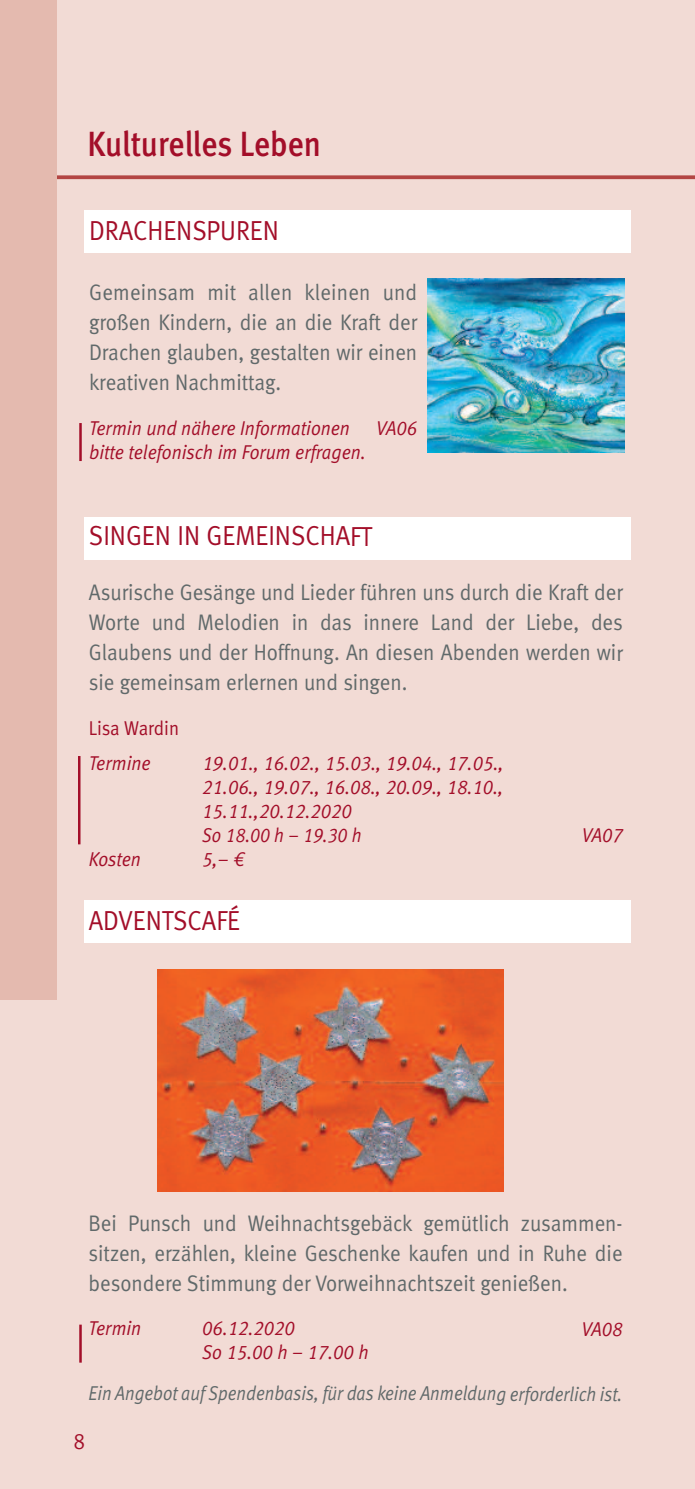
<style>
.page{position:relative;width:695px;height:1489px;background:#fff}
.page>*{position:absolute;margin:0;border:0;box-sizing:border-box;transform-origin:0 0}
.t1{font:35px "Meta Medium LF";letter-spacing:-.005em;color:#a30e29;scale:.9 1}
.t2{font:27.5px "Meta Normal";color:#a30e29;scale:.92 1}
.t3{font:22.5px/30px "Meta Normal";color:#60696a;text-align:justify;scale:.92 1}
.t4{font:22.5px "Meta Normal";color:#a30e29;scale:.92 1}
.t5{font:italic 20px/24px "Meta Normal LF";color:#a30e29;scale:.92 1}
.t6{font:italic 20px "Meta Normal LF";color:#60696a;scale:.88 1}
.t7{font:20px "Meta Normal";letter-spacing:-.005em;color:#a30e29;scale:.92 1}
</style>
<div class="page">
<div style="left:0;top:0;width:694px;height:1488px;background:#f2dbd5"></div>
<svg style="left:57px;top:175px;width:637px;height:4px;background:#b85350"></svg>
<div style="left:0;top:0;width:57px;height:999px;background:#e4baaf"></div>
<div style="left:84px;top:517px;width:546px;height:42px;background:#fff"></div>
<hr style="left:78px;top:756px;width:2px;height:88px;background:#a30e29">
<hr style="left:79px;top:1324px;width:3px;height:38px;background:#a30e29">
<div style="left:84px;top:210px;width:546px;height:43px;background:#fff"></div>
<div style="left:84px;top:900px;width:546px;height:42px;background:#fff"></div>
<img style="left:427px;top:278px;width:197px;height:174px">
<img style="left:157px;top:969px;width:346px;height:222px">
<hr style="left:79px;top:423px;width:3px;height:38px;background:#a30e29">
<h1 class="t1" style="left:88px;top:132px;width:261px">Kulturelles Leben</h1>
<p class="t2" style="left:89px;top:221px;width:208px">DRACHENSPUREN</p>
<p class="t3" style="left:89px;top:279px;width:358px">Gemeinsam mit allen kleinen und großen Kindern, die an die Kraft der Drachen glauben, gestalten wir einen kreativen Nachmittag.</p>
<p class="t5" style="left:89px;top:418px;width:285px">Termin und nähere Informationen</p>
<p class="t5" style="left:376px;top:418px;width:46px">VA06</p>
<p class="t5" style="left:89px;top:442px;width:302px">bitte telefonisch im Forum erfragen.</p>
<p class="t2" style="left:89px;top:526px;width:309px">SINGEN IN GEMEINSCHAFT</p>
<p class="t3" style="left:89px;top:580px;width:582px">Asurische Gesänge und Lieder führen uns durch die Kraft der Worte und Melodien in das innere Land der Liebe, des Glaubens und der Hoffnung. An diesen Abenden werden wir sie gemeinsam erlernen und singen.</p>
<p class="t7" style="left:89px;top:721px;width:100px">Lisa Wardin</p>
<p class="t5" style="left:89px;top:752px;width:69px">Termine</p>
<p class="t5" style="left:202px;top:752px;width:329px">19.01., 16.02., 15.03., 19.04., 17.05.,<br>21.06., 19.07., 16.08., 20.09., 18.10.,<br>15.11.,20.12.2020<br>So 18.00 h – 19.30 h</p>
<p class="t5" style="left:581px;top:824px;width:46px">VA07</p>
<p class="t5" style="left:89px;top:848px;width:58px">Kosten</p>
<p class="t5" style="left:202px;top:848px;width:48px">5,– €</p>
<p class="t2" style="left:89px;top:911px;width:166px">ADVENTSCAFÉ</p>
<p class="t3" style="left:89px;top:1210px;width:582px">Bei Punsch und Weihnachtsgebäck gemütlich zusammen&shy;sitzen, erzählen, kleine Geschenke kaufen und in Ruhe die besondere Stimmung der Vorweihnachtszeit genießen.</p>
<p class="t5" style="left:89px;top:1317px;width:59px">Termin</p>
<p class="t5" style="left:202px;top:1318px;width:102px">06.12.2020</p>
<p class="t5" style="left:581px;top:1318px;width:46px">VA08</p>
<p class="t5" style="left:202px;top:1342px;width:182px">So 15.00 h – 17.00 h</p>
<p class="t6" style="left:88px;top:1386px;width:608px">Ein Angebot auf Spendenbasis, für das keine Anmeldung erforderlich ist.</p>
<p class="t4" style="left:73px;top:1433px;width:14px">8</p>
</div>
